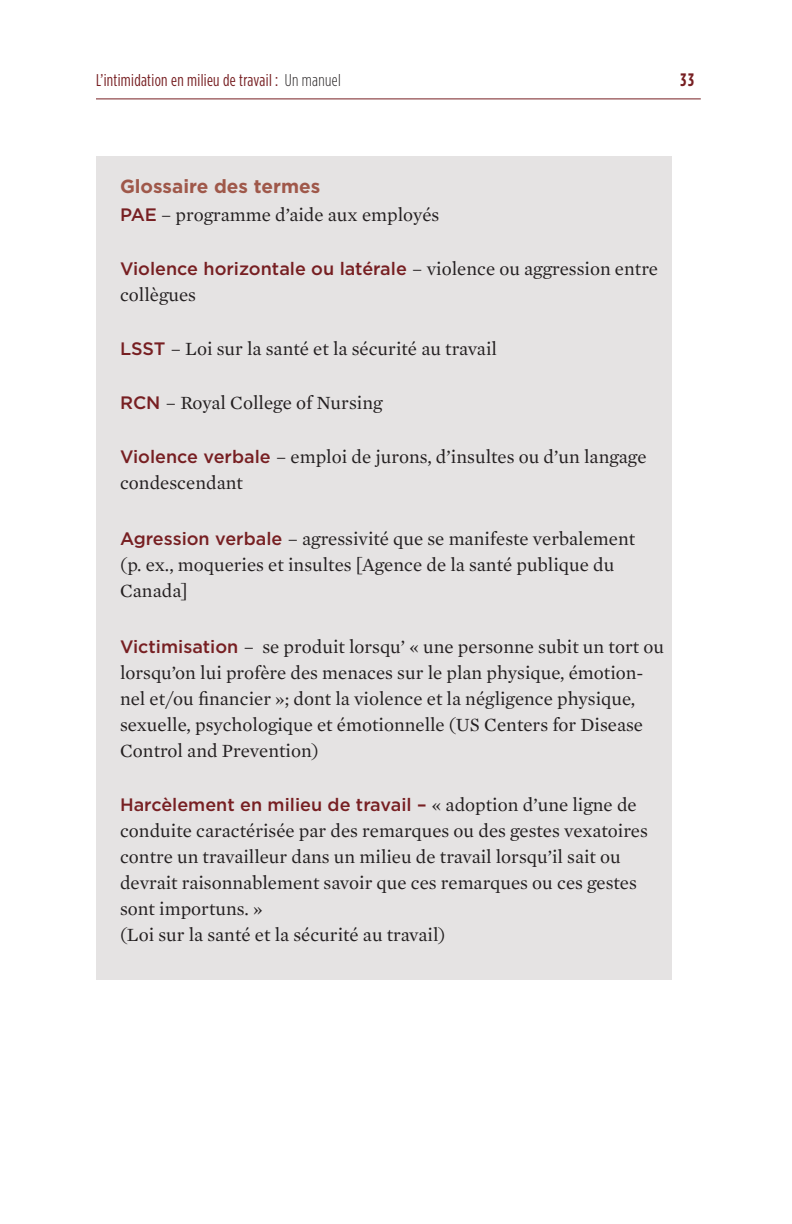
<style>
.page{position:relative;width:792px;height:1224px;background:#fff}
.page>*{position:absolute;margin:0;border:0;box-sizing:border-box;transform-origin:0 0}
.body{font:19px/26px "Mercury Text G1";color:#231f20}
.subheading{font:700 19px "Gotham";color:#9f584a}
.body-2{font:500 18px "Gotham";color:#771f22}
.t1{font:700 18px "Gotham Condensed";color:#771f22}
.t2{font:17px "Gotham Condensed";letter-spacing:.02em;color:#771f22}
.s1{font-weight:300;color:#231f20}
.s2{font-family:"Gotham";font-weight:500;font-size:18px;color:#771f22}
.s3{font-family:"Mercury Text G1";font-weight:400;font-size:19px;color:#231f20}
</style>
<div class="page">
<hr style="left:96px;top:98px;width:605px;height:1px;background:#771f22">
<div style="left:96px;top:156px;width:576px;height:823px;background:#e5e3e3"></div>
<p class="t2" style="left:96px;top:70px;width:246px">L’intimidation en milieu de travail : <span class="s1">Un manuel</span></p>
<p class="t1" style="left:680px;top:69px;width:15px">33</p>
<p class="subheading" style="left:120px;top:175px;width:202px">Glossaire des termes</p>
<p class="body" style="left:120px;top:201px;width:321px"><span class="s2">PAE</span> – programme d’aide aux employés</p>
<p class="body-2" style="left:120px;top:258px;width:540px">Violence horizontale ou latérale <span class="s3">– violence ou aggression entre</span></p>
<p class="body" style="left:120px;top:281px;width:78px">collègues</p>
<p class="body" style="left:120px;top:335px;width:378px"><span class="s2">LSST</span> – Loi sur la santé et la sécurité au travail</p>
<p class="body" style="left:120px;top:389px;width:264px"><span class="s2">RCN</span> – Royal College of Nursing</p>
<p class="body" style="left:120px;top:443px;width:528px"><span class="s2">Violence verbale</span> – emploi de jurons, d’insultes ou d’un langage condescendant</p>
<p class="body" style="left:120px;top:525px;width:517px"><span class="s2">Agression verbale</span> – agressivité que se manifeste verbalement</p>
<p class="body" style="left:120px;top:551px;width:496px">(p. ex., moqueries et insultes [Agence de la santé publique du<br>Canada]</p>
<p class="body" style="left:120px;top:633px;width:546px"><span class="s2">Victimisation</span> – se produit lorsqu’ « une personne subit un tort ou lorsqu’on lui profère des menaces sur le plan physique, émotion&shy;nel et/ou financier »; dont la violence et la négligence physique, sexuelle, psychologique et émotionnelle (US Centers for Disease Control and Prevention)</p>
<p class="body-2" style="left:120px;top:794px;width:518px">Harcèlement en milieu de travail – <span class="s3">« adoption d’une ligne de</span></p>
<p class="body" style="left:120px;top:817px;width:529px">conduite caractérisée par des remarques ou des gestes vexatoires contre un travailleur dans un milieu de travail lorsqu’il sait ou devrait raisonnablement savoir que ces remarques ou ces gestes sont importuns. »</p>
<p class="body" style="left:120px;top:921px;width:327px">(Loi sur la santé et la sécurité au travail)</p>
</div>
